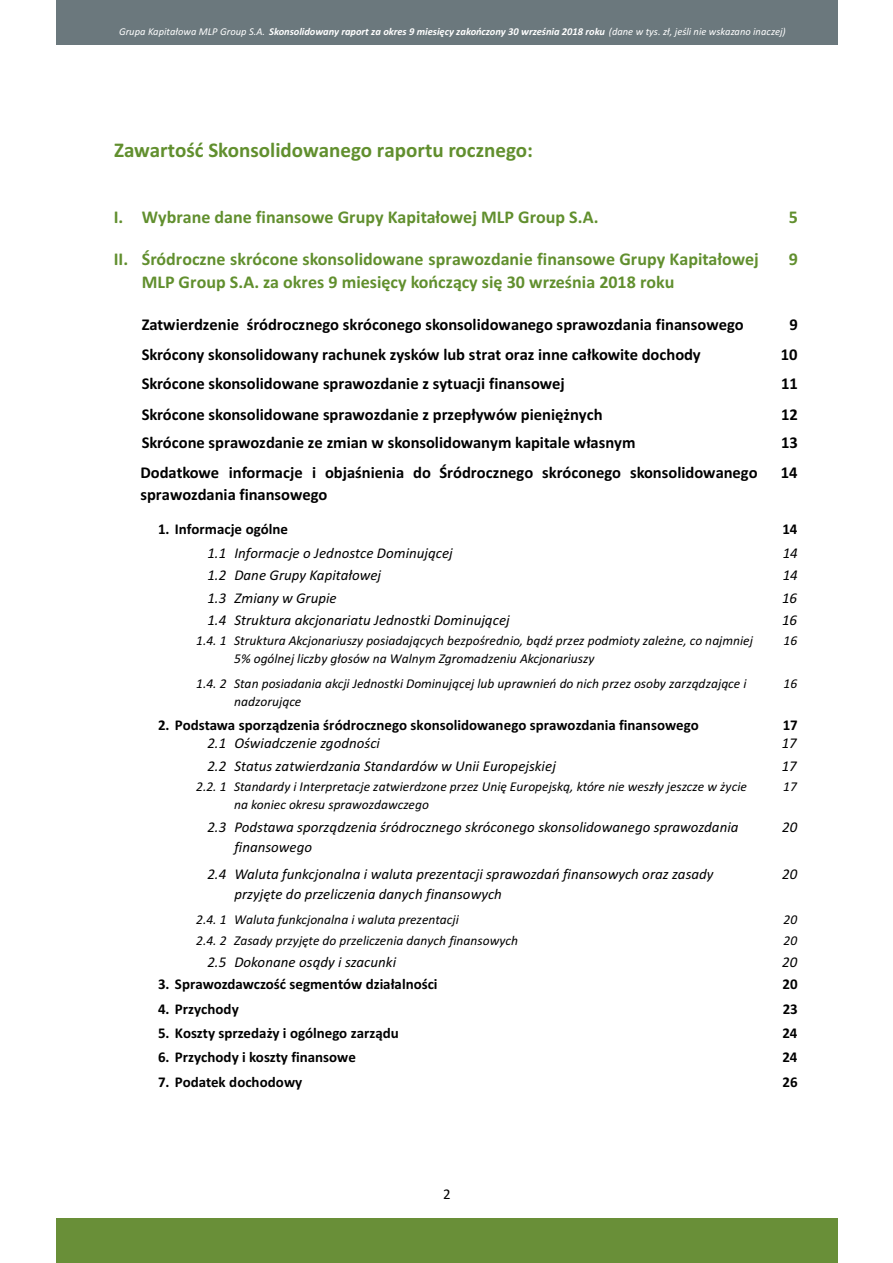
<style>
.page{position:relative;width:893px;height:1263px;background:#fff}
.page>*{position:absolute;margin:0;border:0;box-sizing:border-box;transform-origin:0 0}
.t1{font:700 21px "Calibri";color:#618f2e}
.t2{font:700 18px/23.4px "Calibri";color:#618f2e}
.t3{font:700 16.5px/29.2px "Calibri";color:#000}
.t4{font:italic 15px/22.2px "Calibri";color:#000}
.t5{font:700 15px "Calibri";color:#000}
.t6{font:15px "Calibri";color:#000}
.t7{font:italic 13.5px/17.9px "Calibri";color:#000}
.t8{font:italic 10.5px "Calibri";color:#fff}
.s1{font-weight:700}
</style>
<div class="page">
<div style="left:56px;top:1218px;width:782px;height:45px;background:#698f38"></div>
<div style="left:56px;top:0;width:782px;height:45px;background:#6b787d"></div>
<p class="t8" style="left:119px;top:27px;width:668px">Grupa Kapitałowa MLP Group S.A. <span class="s1">Skonsolidowany raport za okres 9 miesięcy zakończony 30 września 2018 roku</span> (dane w tys. zł, jeśli nie wskazano inaczej)</p>
<h1 class="t1" style="left:114px;top:141px;width:420px">Zawartość Skonsolidowanego raportu rocznego:</h1>
<h2 class="t2" style="left:142px;top:206px;width:458px">Wybrane dane finansowe Grupy Kapitałowej MLP Group S.A.</h2>
<h2 class="t2" style="left:114px;top:206px;width:11px">I.</h2>
<h2 class="t2" style="left:789px;top:206px;width:11px">5</h2>
<h2 class="t2" style="left:114px;top:248px;width:16px">II.</h2>
<h2 class="t2" style="left:789px;top:248px;width:11px">9</h2>
<h2 class="t2" style="left:142px;top:248px;width:618px">Śródroczne skrócone skonsolidowane sprawozdanie finansowe Grupy Kapitałowej<br>MLP Group S.A. za okres 9 miesięcy kończący się 30 września 2018 roku</h2>
<p class="t3" style="left:142px;top:312px;width:604px">Zatwierdzenie śródrocznego skróconego skonsolidowanego sprawozdania finansowego<br>Skrócony skonsolidowany rachunek zysków lub strat oraz inne całkowite dochody<br>Skrócone skonsolidowane sprawozdanie z sytuacji finansowej</p>
<p class="t3" style="left:142px;top:401px;width:495px;line-height:28.2px">Skrócone skonsolidowane sprawozdanie z przepływów pieniężnych<br>Skrócone sprawozdanie ze zmian w skonsolidowanym kapitale własnym</p>
<p class="t3" style="left:140px;top:463px;width:619px;line-height:21.8px">Dodatkowe informacje i objaśnienia do Śródrocznego skróconego skonsolidowanego sprawozdania finansowego</p>
<p class="t3" style="left:781px;top:312px;width:19px;text-align:center">9<br>10<br>11</p>
<p class="t3" style="left:781px;top:401px;width:18px;line-height:28.2px">12<br>13</p>
<p class="t3" style="left:781px;top:460px;width:18px">14</p>
<p class="t5" style="left:158px;top:523px;width:131px">1. Informacje ogólne</p>
<p class="t5" style="left:782px;top:523px;width:17px">14</p>
<p class="t4" style="left:207px;top:543px;width:20px">1.1</p>
<p class="t4" style="left:783px;top:543px;width:17px">14</p>
<p class="t4" style="left:207px;top:565px;width:20px">1.2</p>
<p class="t4" style="left:783px;top:565px;width:17px">14</p>
<p class="t4" style="left:207px;top:588px;width:20px">1.3</p>
<p class="t4" style="left:782px;top:588px;width:17px">16</p>
<p class="t4" style="left:207px;top:610px;width:20px">1.4</p>
<p class="t4" style="left:782px;top:610px;width:17px">16</p>
<p class="t7" style="left:196px;top:633px;width:32px">1.4. 1</p>
<p class="t7" style="left:783px;top:633px;width:15px">16</p>
<p class="t7" style="left:196px;top:676px;width:32px">1.4. 2</p>
<p class="t7" style="left:783px;top:676px;width:15px">16</p>
<p class="t5" style="left:158px;top:718px;width:542px">2. Podstawa sporządzenia śródrocznego skonsolidowanego sprawozdania finansowego</p>
<p class="t5" style="left:783px;top:718px;width:17px">17</p>
<p class="t4" style="left:207px;top:733px;width:20px">2.1</p>
<p class="t4" style="left:782px;top:733px;width:17px">17</p>
<p class="t4" style="left:207px;top:756px;width:20px">2.2</p>
<p class="t4" style="left:782px;top:756px;width:17px">17</p>
<p class="t7" style="left:196px;top:779px;width:32px">2.2. 1</p>
<p class="t7" style="left:783px;top:779px;width:15px">17</p>
<p class="t4" style="left:207px;top:818px;width:20px">2.3</p>
<p class="t4" style="left:782px;top:818px;width:17px">20</p>
<p class="t4" style="left:207px;top:864px;width:20px">2.4</p>
<p class="t4" style="left:782px;top:864px;width:17px">20</p>
<p class="t7" style="left:196px;top:912px;width:32px">2.4. 1</p>
<p class="t7" style="left:784px;top:912px;width:15px">20</p>
<p class="t7" style="left:196px;top:932px;width:32px">2.4. 2</p>
<p class="t7" style="left:784px;top:932px;width:15px">20</p>
<p class="t4" style="left:207px;top:952px;width:20px">2.5</p>
<p class="t4" style="left:782px;top:952px;width:17px">20</p>
<p class="t5" style="left:158px;top:978px;width:281px">3. Sprawozdawczość segmentów działalności</p>
<p class="t5" style="left:782px;top:978px;width:17px">20</p>
<p class="t5" style="left:158px;top:1002px;width:82px">4. Przychody</p>
<p class="t5" style="left:783px;top:1002px;width:17px">23</p>
<p class="t5" style="left:158px;top:1027px;width:242px">5. Koszty sprzedaży i ogólnego zarządu</p>
<p class="t5" style="left:782px;top:1027px;width:17px">24</p>
<p class="t5" style="left:158px;top:1051px;width:199px">6. Przychody i koszty finansowe</p>
<p class="t5" style="left:782px;top:1051px;width:17px">24</p>
<p class="t5" style="left:158px;top:1075px;width:146px">7. Podatek dochodowy</p>
<p class="t5" style="left:782px;top:1075px;width:17px">26</p>
<p class="t4" style="left:234px;top:543px;width:277px">Informacje o Jednostce Dominującej<br>Dane Grupy Kapitałowej<br>Zmiany w Grupie<br>Struktura akcjonariatu Jednostki Dominującej</p>
<p class="t7" style="left:234px;top:633px;width:520px">Struktura Akcjonariuszy posiadających bezpośrednio, bądź przez podmioty zależne, co najmniej<br>5% ogólnej liczby głosów na Walnym Zgromadzeniu Akcjonariuszy</p>
<p class="t7" style="left:234px;top:676px;width:514px">Stan posiadania akcji Jednostki Dominującej lub uprawnień do nich przez osoby zarządzające i nadzorujące</p>
<p class="t4" style="left:234px;top:733px;width:323px">Oświadczenie zgodności<br>Status zatwierdzania Standardów w Unii Europejskiej</p>
<p class="t7" style="left:234px;top:779px;width:514px">Standardy i Interpretacje zatwierdzone przez Unię Europejską, które nie weszły jeszcze w życie na koniec okresu sprawozdawczego</p>
<p class="t4" style="left:234px;top:819px;width:506px;line-height:19.6px">Podstawa sporządzenia śródrocznego skróconego skonsolidowanego sprawozdania finansowego</p>
<p class="t4" style="left:234px;top:865px;width:481px;line-height:19.6px">Waluta funkcjonalna i waluta prezentacji sprawozdań finansowych oraz zasady przyjęte do przeliczenia danych finansowych</p>
<p class="t7" style="left:234px;top:910px;width:285px;line-height:20.9px">Waluta funkcjonalna i waluta prezentacji<br>Zasady przyjęte do przeliczenia danych finansowych</p>
<p class="t4" style="left:234px;top:952px;width:163px">Dokonane osądy i szacunki</p>
<p class="t6" style="left:443px;top:1187px;width:9px">2</p>
</div>
